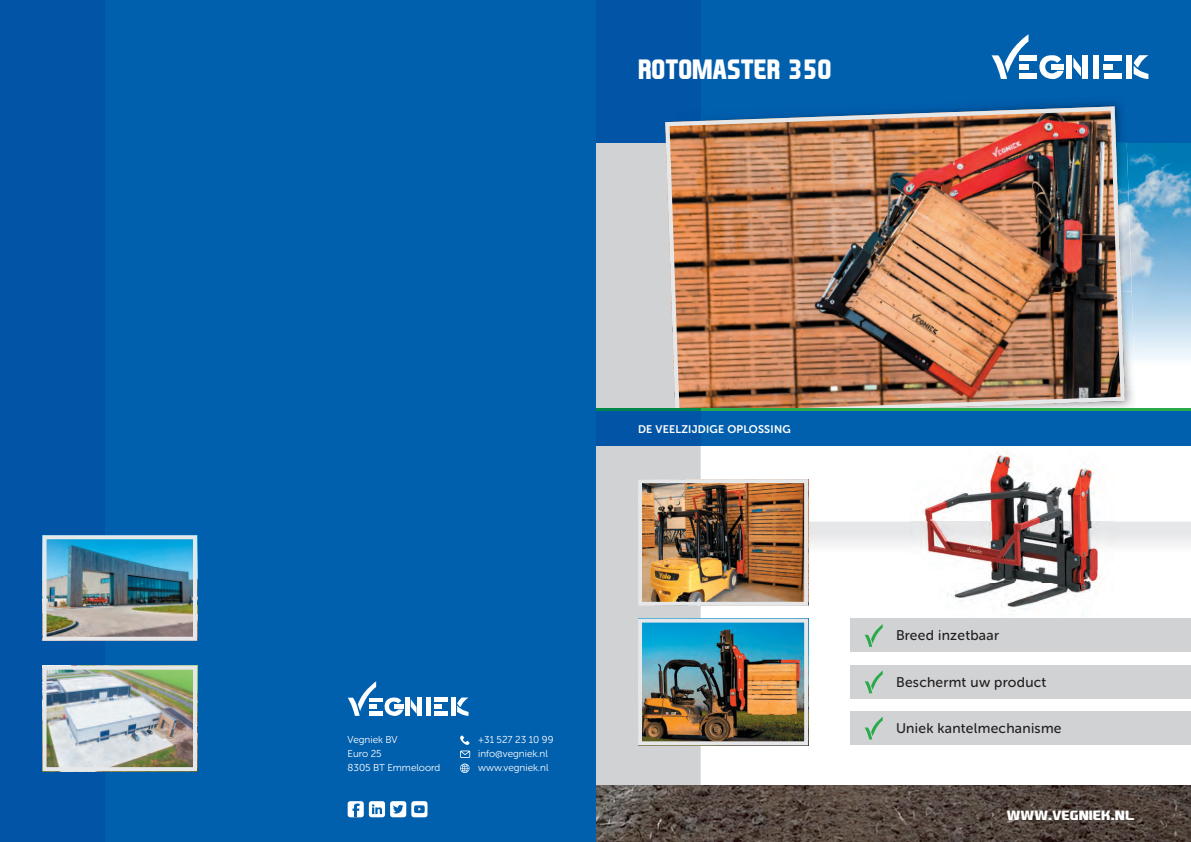
<style>
.page{position:relative;width:1191px;height:842px;background:#fff}
.page>*{position:absolute;margin:0;border:0;box-sizing:border-box;transform-origin:0 0}
.t1{font:700 26.7px "EA Sports Covers SC";color:#fff;scale:.93 1}
.t2{font:700 16px "EA Sports Covers SC";color:#fff}
.t3{font:14px "Museo Sans Rounded 500";letter-spacing:.02em;color:#231f20}
.t4{font:11px "Museo Sans Rounded 700";letter-spacing:.02em;color:#fff}
.t5{font:10px/14px "Museo Sans Rounded 300";color:#fff}
</style>
<div class="page">
<img style="left:1129px;top:142px;width:62px;height:217px">
<div style="left:595px;top:142px;width:105px;height:643px;background:#d1d2d4"></div>
<div style="left:595px;top:0;width:596px;height:142px;background:#0160ae"></div>
<div style="left:595px;top:0;width:105px;height:142px;background:#0154a6"></div>
<svg style="left:808px;top:522px;width:383px;height:48px"></svg>
<div style="left:850px;top:619px;width:341px;height:33px;background:#d1d2d4"></div>
<div style="left:850px;top:665px;width:341px;height:34px;background:#d1d2d4"></div>
<div style="left:850px;top:712px;width:341px;height:33px;background:#d1d2d4"></div>
<svg style="left:864px;top:624px;width:18px;height:23px"></svg>
<svg style="left:864px;top:671px;width:18px;height:22px"></svg>
<svg style="left:864px;top:717px;width:18px;height:22px"></svg>
<img style="left:595px;top:785px;width:596px;height:57px">
<img style="left:643px;top:484px;width:160px;height:117px">
<div style="left:638px;top:479px;width:170px;height:127px;border:4px solid #e6e7e9"></div>
<img style="left:643px;top:624px;width:160px;height:116px">
<div style="left:638px;top:619px;width:170px;height:126px;border:4px solid #e6e7e9"></div>
<img style="left:1127px;top:291px;width:8px;height:99px">
<img style="left:1127px;top:142px;width:2px;height:78px">
<img style="left:1130px;top:232px;width:1px;height:17px">
<img style="left:1127px;top:220px;width:3px;height:29px">
<img style="left:1127px;top:249px;width:4px;height:43px">
<img style="left:663px;top:104px;width:464px;height:304px">
<div style="left:595px;top:411px;width:105px;height:34px;background:#0154a6"></div>
<div style="left:700px;top:411px;width:491px;height:34px;background:#0160ae"></div>
<hr style="left:700px;top:408px;width:491px;height:3px;background:#2aaa49">
<hr style="left:595px;top:408px;width:105px;height:3px;background:#00854a">
<svg style="left:991px;top:34px;width:37px;height:45px"></svg>
<div style="left:1019px;top:55px;width:18px;height:5px;background:#fff"></div>
<div style="left:1019px;top:65px;width:9px;height:5px;background:#fff"></div>
<div style="left:1019px;top:74px;width:18px;height:5px;background:#fff"></div>
<svg style="left:1039px;top:55px;width:24px;height:24px"></svg>
<div style="left:1051px;top:65px;width:13px;height:5px;background:#fff"></div>
<div style="left:1066px;top:55px;width:6px;height:24px;background:#fff"></div>
<svg style="left:1073px;top:57px;width:8px;height:19px"></svg>
<div style="left:1082px;top:55px;width:6px;height:24px;background:#fff"></div>
<div style="left:1093px;top:55px;width:6px;height:24px;background:#fff"></div>
<div style="left:1103px;top:55px;width:18px;height:5px;background:#fff"></div>
<div style="left:1103px;top:65px;width:10px;height:5px;background:#fff"></div>
<div style="left:1103px;top:74px;width:18px;height:5px;background:#fff"></div>
<div style="left:1126px;top:55px;width:6px;height:24px;background:#fff"></div>
<svg style="left:1133px;top:55px;width:15px;height:24px"></svg>
<img style="left:910px;top:445px;width:204px;height:174px">
<img style="left:910px;top:522px;width:204px;height:48px">
<div style="left:0;top:0;width:595px;height:842px;background:#0160ae"></div>
<div style="left:0;top:0;width:105px;height:842px;background:#0154a6"></div>
<svg style="left:460px;top:735px;width:10px;height:38px"></svg>
<hr style="left:369px;top:698px;width:13px;height:4px;background:#fff">
<svg style="left:348px;top:681px;width:28px;height:35px"></svg>
<hr style="left:369px;top:712px;width:13px;height:4px;background:#fff">
<svg style="left:384px;top:697px;width:19px;height:19px"></svg>
<div style="left:405px;top:698px;width:5px;height:18px;background:#fff"></div>
<svg style="left:411px;top:699px;width:5px;height:14px"></svg>
<hr style="left:418px;top:697px;width:4px;height:19px;background:#fff">
<hr style="left:426px;top:698px;width:4px;height:18px;background:#fff">
<div style="left:434px;top:697px;width:14px;height:5px;background:#fff"></div>
<svg style="left:434px;top:705px;width:7px;height:4px"></svg>
<hr style="left:434px;top:712px;width:14px;height:4px;background:#fff">
<hr style="left:452px;top:697px;width:4px;height:19px;background:#fff">
<svg style="left:457px;top:697px;width:11px;height:19px"></svg>
<img style="left:48px;top:671px;width:144px;height:95px">
<div style="left:43px;top:666px;width:154px;height:105px;border:4px solid #e6e7e9"></div>
<img style="left:48px;top:540px;width:144px;height:96px">
<div style="left:43px;top:535px;width:154px;height:106px;border:4px solid #e6e7e9"></div>
<div style="left:348px;top:801px;width:16px;height:16px;background:#fff;border-radius:3px"></div>
<svg style="left:352px;top:803px;width:8px;height:14px"></svg>
<div style="left:390px;top:801px;width:16px;height:16px;background:#fff;border-radius:3px"></div>
<svg style="left:393px;top:805px;width:10px;height:8px"></svg>
<div style="left:369px;top:801px;width:16px;height:16px;background:#fff;border-radius:3px"></div>
<svg style="left:372px;top:804px;width:10px;height:10px"></svg>
<div style="left:411px;top:801px;width:16px;height:16px;background:#fff;border-radius:3px"></div>
<svg style="left:414px;top:805px;width:11px;height:8px"></svg>
<h1 class="t1" style="left:638px;top:53px;width:209px">ROTOMASTER 350</h1>
<p class="t4" style="left:638px;top:423px;width:154px">DE VEELZIJDIGE OPLOSSING</p>
<p class="t5" style="left:348px;top:732px;width:94px">Vegniek BV<br>Euro 25<br>8305 BT Emmeloord</p>
<p class="t5" style="left:478px;top:733px;width:77px">+31 527 23 10 99 info@vegniek.nl www.vegniek.nl</p>
<h3 class="t3" style="left:896px;top:628px;width:104px">Breed inzetbaar</h3>
<h3 class="t3" style="left:896px;top:674px;width:152px">Beschermt uw product</h3>
<h3 class="t3" style="left:896px;top:721px;width:167px">Uniek kantelmechanisme</h3>
<h2 class="t2" style="left:1007px;top:804px;width:129px">www.vegniek.nl</h2>
</div>
